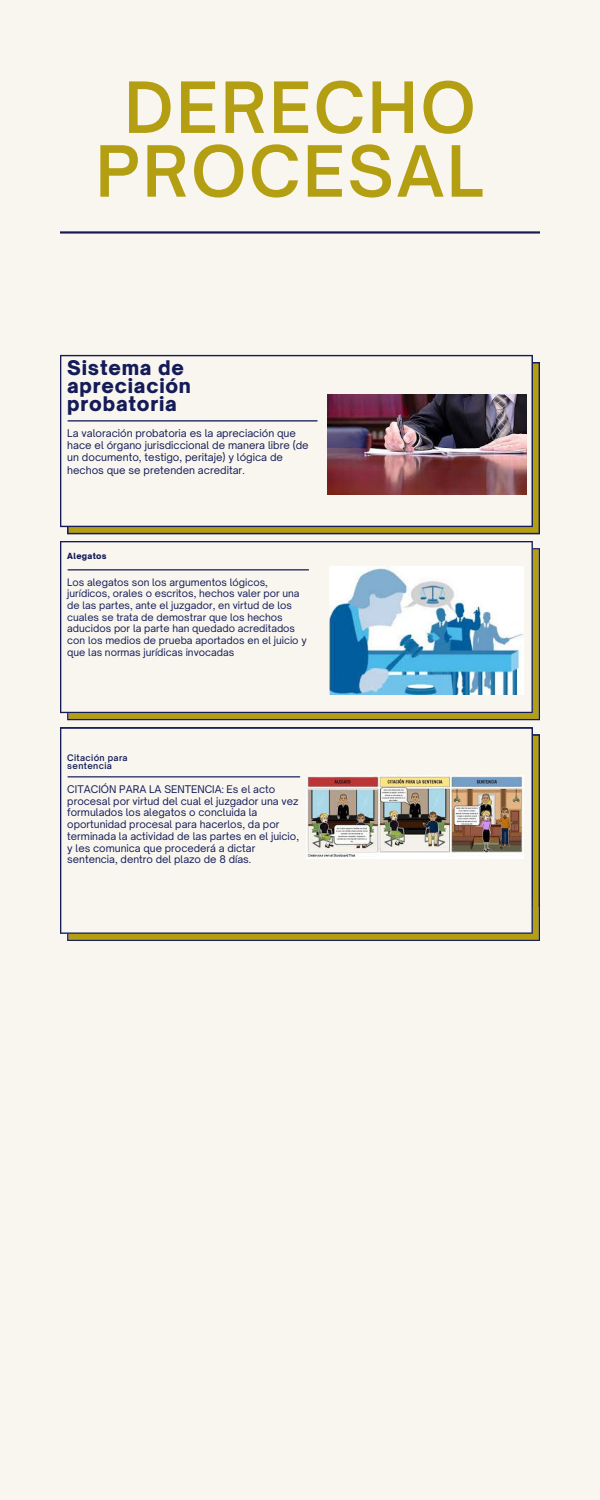
<style>
.page{position:relative;width:600px;height:1500px;background:#f8f6ef}
.page>*{position:absolute;margin:0;border:0;box-sizing:border-box;transform-origin:0 0}
.t1{font:600 67.5px/63.8px "Open Sauce One";letter-spacing:.04em;color:#b49f12;text-align:center}
.t2{font:900 19.3px/18.1px "Open Sauce One";letter-spacing:.04em;color:#141b57}
.t3{font:10.2px/12.1px "Open Sauce One";color:#141b57}
.t4{font:10.1px/11.8px "Open Sauce One";color:#141b57}
.t5{font:9.9px/11.6px "Open Sauce One";color:#141b57}
.t6{font:600 8.6px/8.2px "Open Sauce One";letter-spacing:.04em;color:#141b57}
.t7{font:900 8.1px "Open Sauce One";letter-spacing:.04em;color:#141b57}
</style>
<div class="page">
<svg style="left:67px;top:548px;width:473px;height:172px;background:#988924"></svg>
<svg style="left:60px;top:541px;width:473px;height:172px"></svg>
<svg style="left:67px;top:362px;width:473px;height:172px;background:#95861f"></svg>
<svg style="left:60px;top:355px;width:473px;height:172px"></svg>
<svg style="left:67px;top:734px;width:473px;height:207px;background:#958726"></svg>
<svg style="left:60px;top:727px;width:473px;height:207px"></svg>
<svg style="left:60px;top:231px;width:480px;height:3px"></svg>
<svg style="left:68px;top:420px;width:249px;height:2px"></svg>
<svg style="left:68px;top:569px;width:241px;height:1px"></svg>
<svg style="left:68px;top:776px;width:232px;height:1px"></svg>
<img style="left:327px;top:395px;width:200px;height:99px">
<img style="left:330px;top:567px;width:194px;height:128px">
<img style="left:306px;top:776px;width:218px;height:83px">
<h1 class="t1" style="left:96px;top:75px;width:389px">DERECHO<br>PROCESAL</h1>
<h2 class="t2" style="left:67px;top:358px;width:125px">Sistema de apreciación probatoria</h2>
<p class="t3" style="left:67px;top:427px;width:243px">La valoración probatoria es la apreciación que hace el órgano jurisdiccional de manera libre (de un documento, testigo, peritaje) y lógica de hechos que se pretenden acreditar.</p>
<p class="t7" style="left:67px;top:551px;width:41px">Alegatos</p>
<p class="t5" style="left:67px;top:576px;width:241px">Los alegatos son los argumentos lógicos, jurídicos, orales o escritos, hechos valer por una de las partes, ante el juzgador, en virtud de los cuales se trata de demostrar que los hechos aducidos por la parte han quedado acreditados con los medios de prueba aportados en el juicio y que las normas jurídicas invocadas</p>
<p class="t6" style="left:67px;top:754px;width:62px">Citación para sentencia</p>
<p class="t4" style="left:67px;top:783px;width:233px">CITACIÓN PARA LA SENTENCIA: Es el acto procesal por virtud del cual el juzgador una vez formulados los alegatos o concluida la oportunidad procesal para hacerlos, da por terminada la actividad de las partes en el juicio, y les comunica que procederá a dictar sentencia, dentro del plazo de 8 días.</p>
</div>
